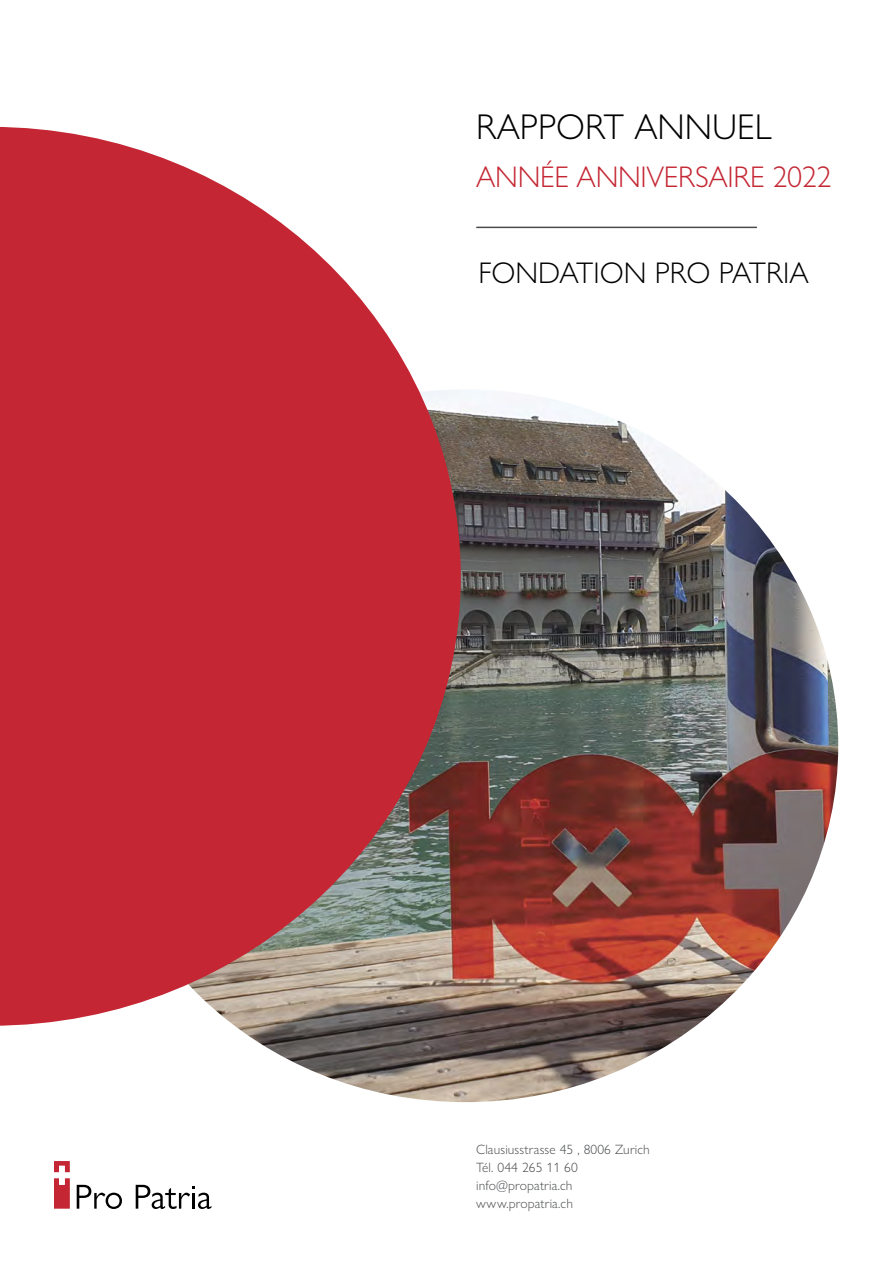
<style>
.page{position:relative;width:893px;height:1263px;background:#fff}
.page>*{position:absolute;margin:0;border:0;box-sizing:border-box;transform-origin:0 0}
.t1{font:300 36px "Gill Sans Nova";color:#000}
.t2{font:300 30px "Gill Sans Nova";letter-spacing:-.01em;color:#c42633}
.t3{font:300 30px "Gill Sans Nova";color:#000}
.t4{font:300 13.5px "Gill Sans Nova";letter-spacing:.01em;color:#494b4d}
</style>
<div class="page">
<img style="left:235px;top:390px;width:603px;height:712px">
<svg style="left:0;top:127px;width:461px;height:899px;background:#c54851"></svg>
<hr style="left:476px;top:227px;width:281px;height:1px;background:#494b4d">
<svg style="left:77px;top:1185px;width:45px;height:24px"></svg>
<svg style="left:136px;top:1185px;width:75px;height:24px"></svg>
<svg style="left:54px;top:1161px;width:16px;height:48px"></svg>
<p class="t1" style="left:476px;top:104px;width:297px">RAPPORT ANNUEL</p>
<p class="t2" style="left:476px;top:158px;width:357px">ANNÉE ANNIVERSAIRE 2022</p>
<p class="t3" style="left:478px;top:254px;width:332px">FONDATION PRO PATRIA</p>
<p class="t4" style="left:476px;top:1141px;width:175px">Clausiusstrasse 45 , 8006 Zurich</p>
<p class="t4" style="left:476px;top:1159px;width:103px">Tél. 044 265 11 60</p>
<p class="t4" style="left:476px;top:1177px;width:98px">info@propatria.ch</p>
<p class="t4" style="left:476px;top:1195px;width:98px">www.propatria.ch</p>
</div>
